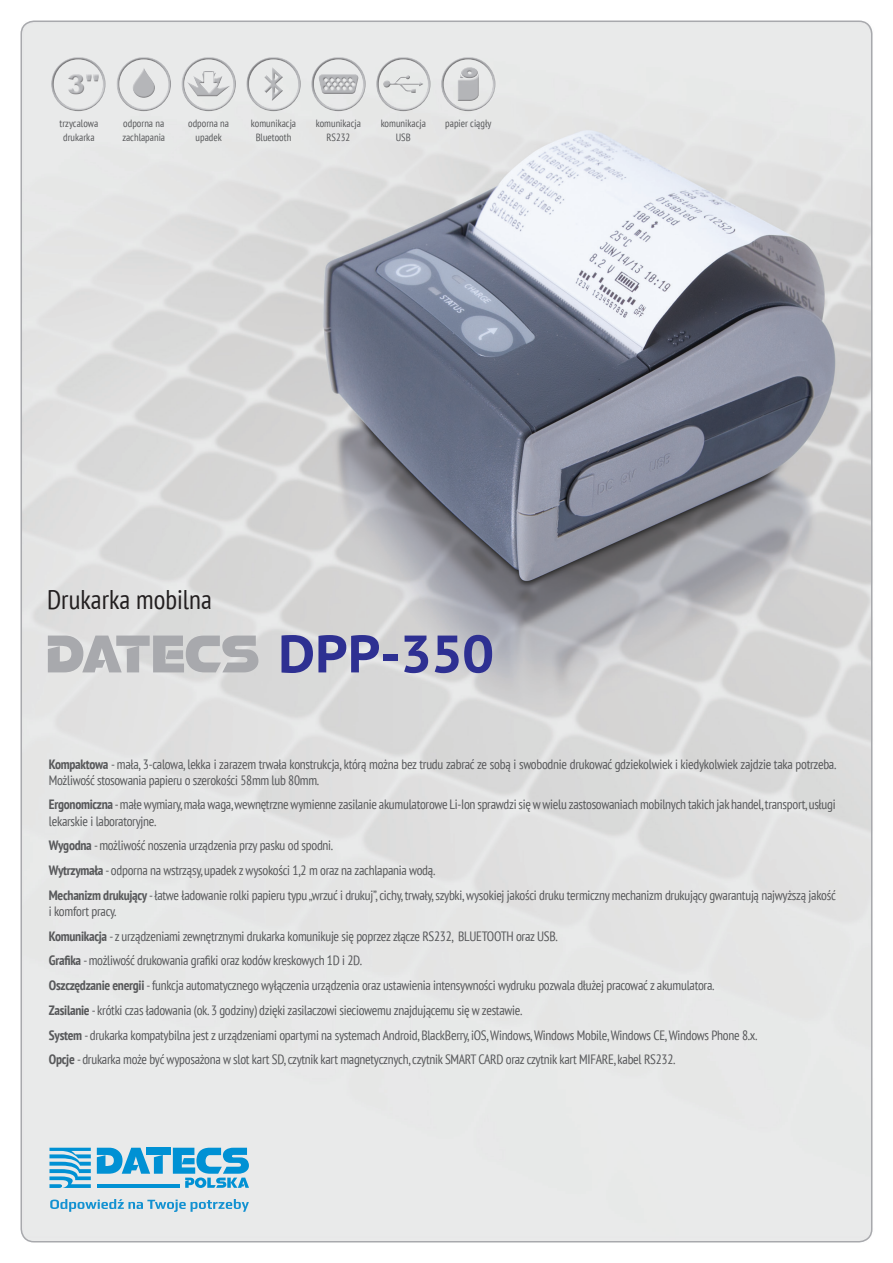
<style>
.page{position:relative;width:893px;height:1263px;background:#fff}
.page>*{position:absolute;margin:0;border:0;box-sizing:border-box;transform-origin:0 0}
.t1{font:700 52.65px "PT Sans Caption";color:#2e3092}
.t2{font:900 27.9px "Arial";color:#a8a9ad}
.t3{font:condensed 27px "PT Sans";color:#231f20}
.t4{font:condensed 13.5px/24.8px "PT Sans";letter-spacing:-.02em;color:#57585a}
.t5{font:condensed 10.5px/14.1px "PT Sans";color:#57585a;text-align:center}
.s1{font-weight:700}
</style>
<div class="page">
<img style="left:20px;top:20px;width:853px;height:1223px">
<div style="left:50px;top:55px;width:57px;height:54px;background:#fff;opacity:.75"></div>
<div style="left:50px;top:58px;width:57px;height:54px;background:#231f20;opacity:.5"></div>
<div style="left:245px;top:55px;width:56px;height:54px;background:#fff;opacity:.75"></div>
<div style="left:245px;top:58px;width:57px;height:54px;background:#231f20;opacity:.5"></div>
<div style="left:180px;top:55px;width:56px;height:54px;background:#fff;opacity:.75"></div>
<div style="left:180px;top:58px;width:57px;height:54px;background:#231f20;opacity:.5"></div>
<div style="left:115px;top:55px;width:56px;height:54px;background:#fff;opacity:.75"></div>
<div style="left:115px;top:58px;width:57px;height:54px;background:#231f20;opacity:.5"></div>
<svg style="left:44px;top:635px;width:214px;height:37px;background:#bbbcbe"></svg>
<svg style="left:49px;top:1148px;width:42px;height:40px;background:#6bb9dd"></svg>
<hr style="left:97px;top:1184px;width:82px;height:4px;background:#0091d4">
<div style="left:146px;top:1148px;width:24px;height:7px;background:#0091d4"></div>
<svg style="left:97px;top:1148px;width:66px;height:26px;background:#45abda"></svg>
<svg style="left:173px;top:1148px;width:76px;height:40px;background:#60b5dd"></svg>
<svg style="left:50px;top:1199px;width:199px;height:13px;background:#a7cee2"></svg>
<div style="left:440px;top:55px;width:56px;height:54px;background:#fff;opacity:.75"></div>
<div style="left:440px;top:58px;width:57px;height:54px;background:#231f20;opacity:.5"></div>
<div style="left:375px;top:55px;width:56px;height:54px;background:#fff;opacity:.75"></div>
<div style="left:375px;top:58px;width:57px;height:54px;background:#231f20;opacity:.5"></div>
<div style="left:310px;top:55px;width:56px;height:54px;background:#fff;opacity:.75"></div>
<div style="left:310px;top:58px;width:57px;height:54px;background:#231f20;opacity:.5"></div>
<h2 class="t2" style="left:67px;top:64px;width:34px">3"</h2>
<p class="t5" style="left:60px;top:116px;width:40px">trzycalowa drukarka</p>
<p class="t5" style="left:122px;top:116px;width:44px;text-align:left">odporna na zachlapania</p>
<p class="t5" style="left:188px;top:116px;width:42px">odporna na upadek</p>
<p class="t5" style="left:251px;top:116px;width:47px">komunikacja<br>Bluetooth</p>
<p class="t5" style="left:316px;top:116px;width:47px">komunikacja<br>RS232</p>
<p class="t5" style="left:381px;top:116px;width:47px">komunikacja</p>
<p class="t5" style="left:445px;top:116px;width:48px">papier ciągły</p>
<p class="t5" style="left:396px;top:130px;width:16px">USB</p>
<h3 class="t3" style="left:47px;top:583px;width:166px">Drukarka mobilna</h3>
<h1 class="t1" style="left:278px;top:619px;width:217px">DPP-350</h1>
<p class="t4" style="left:49px;top:755px;width:789px;line-height:16.2px"><span class="s1">Kompaktowa</span> - mała, 3-calowa, lekka i zarazem trwała konstrukcja, którą można bez trudu zabrać ze sobą i swobodnie drukować gdziekolwiek i kiedykolwiek zajdzie taka potrzeba.<br>Możliwość stosowania papieru o szerokości 58mm lub 80mm.</p>
<p class="t4" style="left:49px;top:796px;width:788px;line-height:16.2px"><span class="s1">Ergonomiczna</span> - małe wymiary, mała waga, wewnętrzne wymienne zasilanie akumulatorowe Li-Ion sprawdzi się w wielu zastosowaniach mobilnych takich jak handel, transport, usługi lekarskie i laboratoryjne.</p>
<p class="t4" style="left:49px;top:833px;width:788px"><span class="s1">Wygodna</span> - możliwość noszenia urządzenia przy pasku od spodni.<br><span class="s1">Wytrzymała</span> - odporna na wstrząsy, upadek z wysokości 1,2 m oraz na zachlapania wodą.<br><span class="s1">Mechanizm drukujący</span> - łatwe ładowanie rolki papieru typu „wrzuć i drukuj”, cichy, trwały, szybki, wysokiej jakości druku termiczny mechanizm drukujący gwarantują najwyższą jakość</p>
<p class="t4" style="left:49px;top:898px;width:710px">i komfort pracy.<br><span class="s1">Komunikacja</span> - z urządzeniami zewnętrznymi drukarka komunikuje się poprzez złącze RS232, BLUETOOTH oraz USB.<br><span class="s1">Grafika</span> - możliwość drukowania grafiki oraz kodów kreskowych 1D i 2D.<br><span class="s1">Oszczędzanie energii</span> - funkcja automatycznego wyłączenia urządzenia oraz ustawienia intensywności wydruku pozwala dłużej pracować z akumulatora.<br><span class="s1">Zasilanie</span> - krótki czas ładowania (ok. 3 godziny) dzięki zasilaczowi sieciowemu znajdującemu się w zestawie.<br><span class="s1">System</span> - drukarka kompatybilna jest z urządzeniami opartymi na systemach Android, BlackBerry, iOS, Windows, Windows Mobile, Windows CE, Windows Phone 8.x.<br><span class="s1">Opcje</span> - drukarka może być wyposażona w slot kart SD, czytnik kart magnetycznych, czytnik SMART CARD oraz czytnik kart MIFARE, kabel RS232.</p>
</div>
